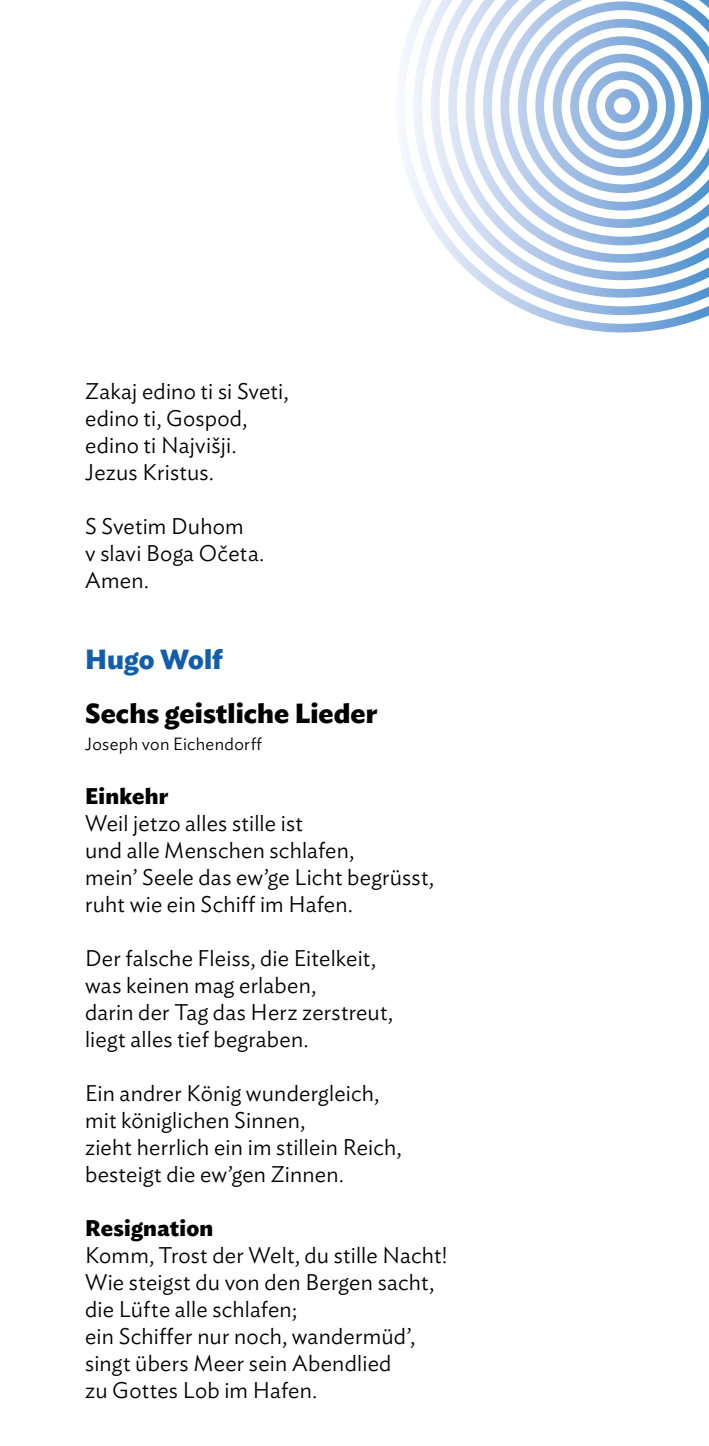
<style>
.page{position:relative;width:709px;height:1446px;background:#fff}
.page>*{position:absolute;margin:0;border:0;box-sizing:border-box;transform-origin:0 0}
.t1{font:700 27.5px "Ideal Sans";letter-spacing:.005em;color:#000}
.t2{font:700 27.5px "Ideal Sans";color:#135eab}
.t3{font:300 22.5px/27px "Ideal Sans";letter-spacing:.01em;color:#000}
.t4{font:700 22.5px "Ideal Sans";letter-spacing:.01em;color:#000}
.t5{font:300 17.5px "Ideal Sans";letter-spacing:.02em;color:#000}
</style>
<div class="page">
<svg style="left:402px;top:0;width:307px;height:332px"></svg>
<p class="t3" style="left:85px;top:376px;width:205px">Zakaj edino ti si Sveti, edino ti, Gospod, edino ti Najvišji.<br>Jezus Kristus.</p>
<p class="t3" style="left:85px;top:511px;width:181px">S Svetim Duhom<br>v slavi Boga Očeta.<br>Amen.</p>
<p class="t2" style="left:85px;top:637px;width:139px">Hugo Wolf</p>
<p class="t1" style="left:85px;top:691px;width:294px">Sechs geistliche Lieder</p>
<p class="t5" style="left:85px;top:730px;width:178px">Joseph von Eichendorff</p>
<p class="t4" style="left:85px;top:778px;width:85px">Einkehr</p>
<p class="t3" style="left:85px;top:808px;width:350px">Weil jetzo alles stille ist<br>und alle Menschen schlafen,<br>mein’ Seele das ew’ge Licht begrüsst, ruht wie ein Schiff im Hafen.</p>
<p class="t3" style="left:85px;top:943px;width:309px">Der falsche Fleiss, die Eitelkeit, was keinen mag erlaben,<br>darin der Tag das Herz zerstreut, liegt alles tief begraben.</p>
<p class="t3" style="left:85px;top:1078px;width:318px">Ein andrer König wundergleich, mit königlichen Sinnen,<br>zieht herrlich ein im stillein Reich, besteigt die ew’gen Zinnen.</p>
<p class="t4" style="left:85px;top:1210px;width:130px">Resignation</p>
<p class="t3" style="left:85px;top:1240px;width:363px">Komm, Trost der Welt, du stille Nacht!<br>Wie steigst du von den Bergen sacht, die Lüfte alle schlafen;<br>ein Schiffer nur noch, wandermüd’, singt übers Meer sein Abendlied<br>zu Gottes Lob im Hafen.</p>
</div>
